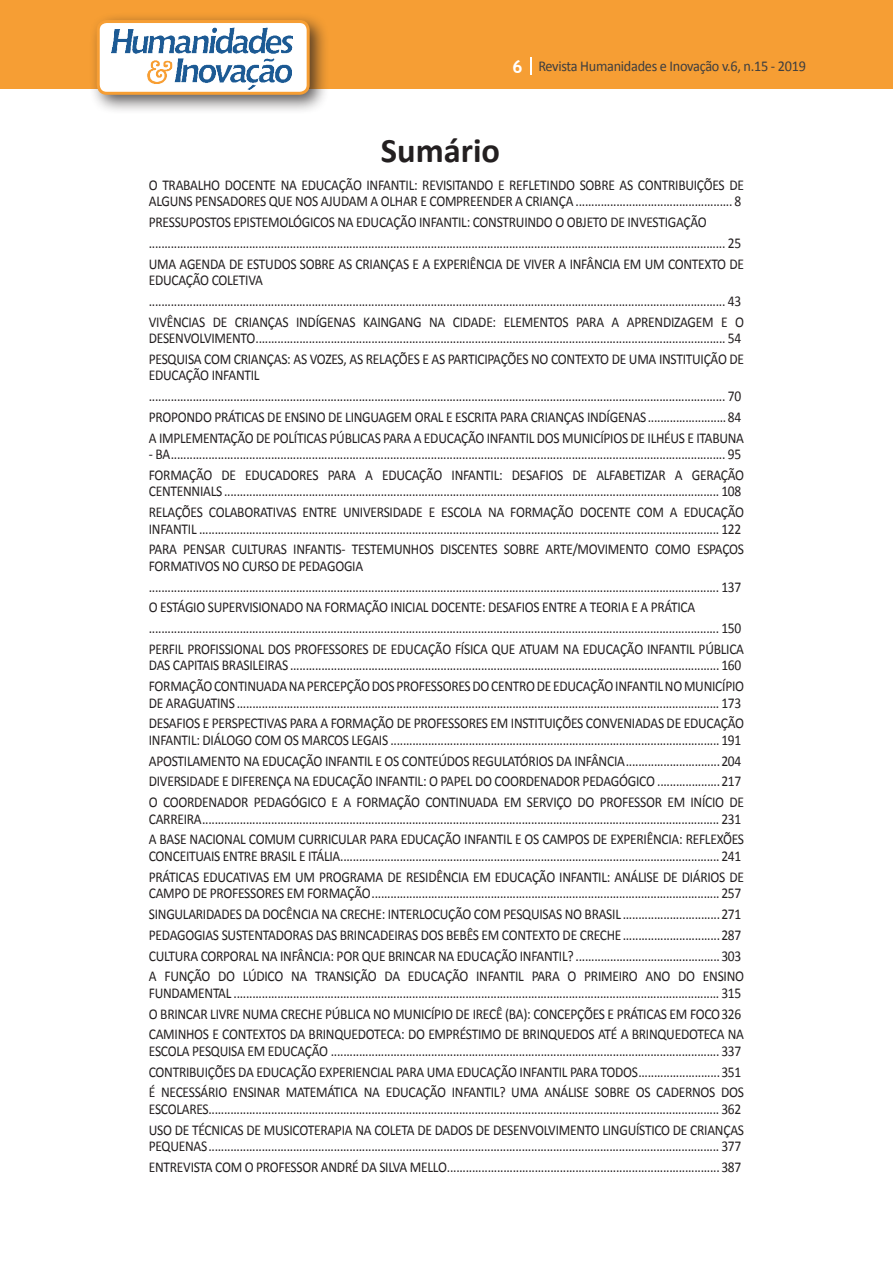
<style>
.page{position:relative;width:893px;height:1263px;background:#fff}
.page>*{position:absolute;margin:0;border:0;box-sizing:border-box;transform-origin:0 0}
.t1{font:700 34.5px "Calibri";color:#231f20}
.texto{font:15px/16.5px "Calibri";letter-spacing:-.02em;color:#231f20;scale:.9 1}
.t2{font:15px "Calibri";letter-spacing:-.02em;color:#3e3e3f;scale:.95 1}
.s1{font-family:"Trebuchet MS";font-weight:700;font-size:18px;color:#fff}
</style>
<div class="page">
<div style="left:0;top:0;width:893px;height:88px;background:#f69e34"></div>
<svg style="left:530px;top:57px;width:2px;height:18px"></svg>
<div style="left:88px;top:12px;width:242px;height:103px;background:#231f20;opacity:.75"></div>
<div style="left:98px;top:22px;width:210px;height:71px;background:#fff;border-radius:9px"></div>
<img style="left:112px;top:27px;width:181px;height:62px">
<div style="left:97px;top:20px;width:213px;height:75px;border:3px solid #f69e34;border-radius:9px"></div>
<p class="t2" style="left:512px;top:57px;width:311px"><span class="s1">6</span> Revista Humanidades e Inovação v.6, n.15 - 2019</p>
<p class="t1" style="left:381px;top:126px;width:121px">Sumário</p>
<p class="texto" style="left:149px;top:177px;width:663px">O TRABALHO DOCENTE NA EDUCAÇÃO INFANTIL: REVISITANDO E REFLETINDO SOBRE AS CONTRIBUIÇÕES DE<br>ALGUNS PENSADORES QUE NOS AJUDAM A OLHAR E COMPREENDER A CRIANÇA .................................................. 8</p>
<p class="texto" style="left:149px;top:214px;width:621px">PRESSUPOSTOS EPISTEMOLÓGICOS NA EDUCAÇÃO INFANTIL: CONSTRUINDO O OBJETO DE INVESTIGAÇÃO</p>
<p class="texto" style="left:149px;top:235px;width:660px">........................................................................................................................................................................................ 25</p>
<p class="texto" style="left:149px;top:255px;width:663px">UMA AGENDA DE ESTUDOS SOBRE AS CRIANÇAS E A EXPERIÊNCIA DE VIVER A INFÂNCIA EM UM CONTEXTO DE<br>EDUCAÇÃO COLETIVA</p>
<p class="texto" style="left:149px;top:293px;width:660px">........................................................................................................................................................................................ 43</p>
<p class="texto" style="left:149px;top:313px;width:663px">VIVÊNCIAS DE CRIANÇAS INDÍGENAS KAINGANG NA CIDADE: ELEMENTOS PARA A APRENDIZAGEM E O<br>DESENVOLVIMENTO...................................................................................................................................................... 54</p>
<p class="texto" style="left:149px;top:351px;width:663px">PESQUISA COM CRIANÇAS: AS VOZES, AS RELAÇÕES E AS PARTICIPAÇÕES NO CONTEXTO DE UMA INSTITUIÇÃO DE<br>EDUCAÇÃO INFANTIL</p>
<p class="texto" style="left:149px;top:388px;width:660px">........................................................................................................................................................................................ 70</p>
<p class="texto" style="left:149px;top:409px;width:660px">PROPONDO PRÁTICAS DE ENSINO DE LINGUAGEM ORAL E ESCRITA PARA CRIANÇAS INDÍGENAS.........................84</p>
<p class="texto" style="left:149px;top:429px;width:663px">A IMPLEMENTAÇÃO DE POLÍTICAS PÚBLICAS PARA A EDUCAÇÃO INFANTIL DOS MUNICÍPIOS DE ILHÉUS E ITABUNA</p>
<p class="texto" style="left:149px;top:446px;width:660px">- BA................................................................................................................................................................................. 95</p>
<p class="texto" style="left:149px;top:467px;width:663px">FORMAÇÃO DE EDUCADORES PARA A EDUCAÇÃO INFANTIL: DESAFIOS DE ALFABETIZAR A GERAÇÃO<br>CENTENNIALS .............................................................................................................................................................. 108</p>
<p class="texto" style="left:149px;top:504px;width:663px">RELAÇÕES COLABORATIVAS ENTRE UNIVERSIDADE E ESCOLA NA FORMAÇÃO DOCENTE COM A EDUCAÇÃO<br>INFANTIL ...................................................................................................................................................................... 122</p>
<p class="texto" style="left:149px;top:541px;width:663px">PARA PENSAR CULTURAS INFANTIS- TESTEMUNHOS DISCENTES SOBRE ARTE/MOVIMENTO COMO ESPAÇOS<br>FORMATIVOS NO CURSO DE PEDAGOGIA</p>
<p class="texto" style="left:149px;top:578px;width:660px">...................................................................................................................................................................................... 137</p>
<p class="texto" style="left:149px;top:599px;width:609px">O ESTÁGIO SUPERVISIONADO NA FORMAÇÃO INICIAL DOCENTE: DESAFIOS ENTRE A TEORIA E A PRÁTICA</p>
<p class="texto" style="left:149px;top:620px;width:660px">...................................................................................................................................................................................... 150</p>
<p class="texto" style="left:149px;top:641px;width:663px">PERFIL PROFISSIONAL DOS PROFESSORES DE EDUCAÇÃO FÍSICA QUE ATUAM NA EDUCAÇÃO INFANTIL PÚBLICA<br>DAS CAPITAIS BRASILEIRAS ......................................................................................................................................... 160</p>
<p class="texto" style="left:149px;top:678px;width:663px">FORMAÇÃO CONTINUADA NA PERCEPÇÃO DOS PROFESSORES DO CENTRO DE EDUCAÇÃO INFANTIL NO MUNICÍPIO<br>DE ARAGUATINS .......................................................................................................................................................... 173</p>
<p class="texto" style="left:149px;top:715px;width:663px">DESAFIOS E PERSPECTIVAS PARA A FORMAÇÃO DE PROFESSORES EM INSTITUIÇÕES CONVENIADAS DE EDUCAÇÃO<br>INFANTIL: DIÁLOGO COM OS MARCOS LEGAIS ......................................................................................................... 191</p>
<p class="texto" style="left:149px;top:752px;width:660px">APOSTILAMENTO NA EDUCAÇÃO INFANTIL E OS CONTEÚDOS REGULATÓRIOS DA INFÂNCIA..............................204</p>
<p class="texto" style="left:149px;top:773px;width:660px">DIVERSIDADE E DIFERENÇA NA EDUCAÇÃO INFANTIL: O PAPEL DO COORDENADOR PEDAGÓGICO ....................217</p>
<p class="texto" style="left:149px;top:794px;width:663px">O COORDENADOR PEDAGÓGICO E A FORMAÇÃO CONTINUADA EM SERVIÇO DO PROFESSOR EM INÍCIO DE<br>CARREIRA..................................................................................................................................................................... 231</p>
<p class="texto" style="left:149px;top:831px;width:663px">A BASE NACIONAL COMUM CURRICULAR PARA EDUCAÇÃO INFANTIL E OS CAMPOS DE EXPERIÊNCIA: REFLEXÕES<br>CONCEITUAIS ENTRE BRASIL E ITÁLIA......................................................................................................................... 241</p>
<p class="texto" style="left:149px;top:868px;width:663px">PRÁTICAS EDUCATIVAS EM UM PROGRAMA DE RESIDÊNCIA EM EDUCAÇÃO INFANTIL: ANÁLISE DE DIÁRIOS DE<br>CAMPO DE PROFESSORES EM FORMAÇÃO............................................................................................................... 257</p>
<p class="texto" style="left:149px;top:906px;width:660px">SINGULARIDADES DA DOCÊNCIA NA CRECHE: INTERLOCUÇÃO COM PESQUISAS NO BRASIL ...............................271</p>
<p class="texto" style="left:149px;top:926px;width:660px">PEDAGOGIAS SUSTENTADORAS DAS BRINCADEIRAS DOS BEBÊS EM CONTEXTO DE CRECHE...............................287</p>
<p class="texto" style="left:149px;top:947px;width:660px">CULTURA CORPORAL NA INFÂNCIA: POR QUE BRINCAR NA EDUCAÇÃO INFANTIL? ..............................................303</p>
<p class="texto" style="left:149px;top:968px;width:663px">A FUNÇÃO DO LÚDICO NA TRANSIÇÃO DA EDUCAÇÃO INFANTIL PARA O PRIMEIRO ANO DO ENSINO<br>FUNDAMENTAL ........................................................................................................................................................... 315</p>
<p class="texto" style="left:149px;top:1005px;width:660px">O BRINCAR LIVRE NUMA CRECHE PÚBLICA NO MUNICÍPIO DE IRECÊ (BA): CONCEPÇÕES E PRÁTICAS EM FOCO326</p>
<p class="texto" style="left:149px;top:1026px;width:663px">CAMINHOS E CONTEXTOS DA BRINQUEDOTECA: DO EMPRÉSTIMO DE BRINQUEDOS ATÉ A BRINQUEDOTECA NA<br>ESCOLA PESQUISA EM EDUCAÇÃO ............................................................................................................................ 337</p>
<p class="texto" style="left:149px;top:1063px;width:660px">CONTRIBUIÇÕES DA EDUCAÇÃO EXPERIENCIAL PARA UMA EDUCAÇÃO INFANTIL PARA TODOS..........................351</p>
<p class="texto" style="left:149px;top:1084px;width:663px">É NECESSÁRIO ENSINAR MATEMÁTICA NA EDUCAÇÃO INFANTIL? UMA ANÁLISE SOBRE OS CADERNOS DOS<br>ESCOLARES................................................................................................................................................................... 362</p>
<p class="texto" style="left:149px;top:1121px;width:663px">USO DE TÉCNICAS DE MUSICOTERAPIA NA COLETA DE DADOS DE DESENVOLVIMENTO LINGUÍSTICO DE CRIANÇAS<br>PEQUENAS................................................................................................................................................................... 377</p>
<p class="texto" style="left:149px;top:1158px;width:660px">ENTREVISTA COM O PROFESSOR ANDRÉ DA SILVA MELLO.......................................................................................387</p>
</div>
